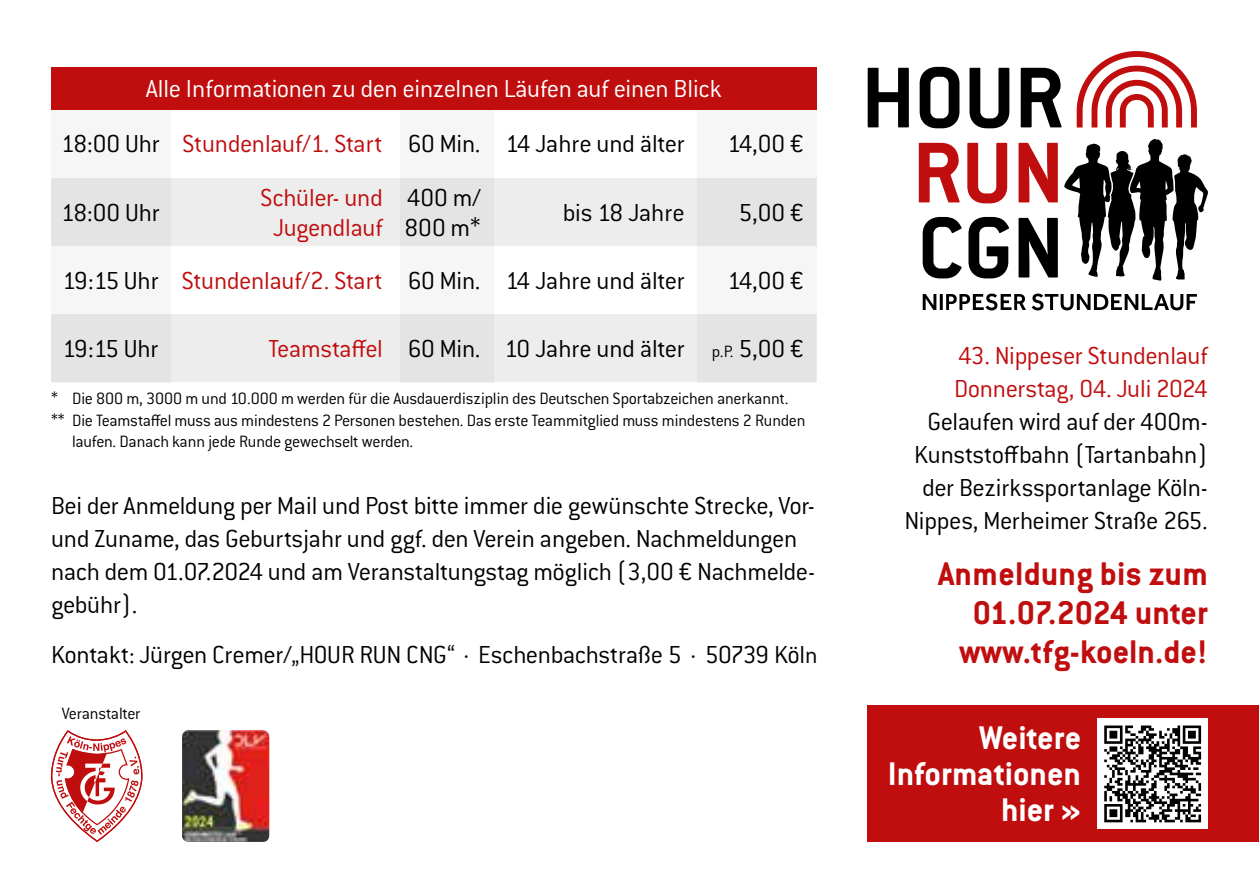
<style>
.page{position:relative;width:1259px;height:893px;background:#fff}
.page>*{position:absolute;margin:0;border:0;box-sizing:border-box;transform-origin:0 0}
.t1{font:700 36px/39px "Conduit ITC Pro";color:#c00d0e;text-align:right}
.t2{font:700 36px/36px "Conduit ITC Pro";color:#fff;text-align:right}
.t3{font:300 27px/33px "Conduit ITC Pro";letter-spacing:-.015em;color:#000}
.t4{font:300 27px/55.2px "Conduit ITC Pro";letter-spacing:-.015em;color:#fff}
.t5{font:300 27px/30px "Conduit ITC Pro";letter-spacing:-.015em;color:#c00d0e;text-align:center}
.t6{font:300 18px "Conduit ITC Pro";letter-spacing:-.015em;color:#000}
.s1{color:#000}
.s2{color:#c00d0e}
.s3{color:#fff}
.s4{font-size:18px}
.s5{font-size:25.5px}
</style>
<div class="page">
<img style="left:182px;top:730px;width:87px;height:112px">
<div style="left:51px;top:67px;width:765px;height:43px;background:#c00d0e"></div>
<svg style="left:170px;top:178px;width:527px;height:204px;fill:#ededed"></svg>
<div style="left:400px;top:110px;width:93px;height:272px;background:linear-gradient(to right,#ededed,#ededed)"></div>
<div style="left:697px;top:110px;width:119px;height:272px;background:linear-gradient(to right,#ededed,#ededed)"></div>
<div style="left:51px;top:110px;width:119px;height:272px;background:linear-gradient(to right,#ededed,#ededed)"></div>
<div style="left:867px;top:706px;width:392px;height:136px;background:#c00d0e"></div>
<div style="left:1097px;top:719px;width:111px;height:110px;background:#fff"></div>
<svg style="left:51px;top:730px;width:92px;height:112px"></svg>
<svg style="left:922px;top:294px;width:275px;height:16px"></svg>
<svg style="left:922px;top:217px;width:136px;height:61px"></svg>
<svg style="left:918px;top:143px;width:140px;height:60px"></svg>
<svg style="left:867px;top:67px;width:194px;height:61px"></svg>
<svg style="left:1076px;top:51px;width:121px;height:77px"></svg>
<svg style="left:1064px;top:139px;width:144px;height:142px"></svg>
<svg style="left:1104px;top:726px;width:98px;height:97px"></svg>
<svg style="left:1104px;top:725px;width:97px;height:97px"></svg>
<p class="t4" style="left:61px;top:61px;width:662px;text-indent:85px">Alle Informationen zu den einzelnen Läufen auf einen Blick<br><span class="s1">18:00 Uhr</span> <span class="s2">Stundenlauf/1. Start</span> <span class="s1">60 Min.</span> 0<span class="s1">14 Jahre und älter</span></p>
<p class="t3" style="left:727px;top:128px;width:78px">14,00 €</p>
<p class="t3" style="left:61px;top:196px;width:100px">18:00 Uhr</p>
<p class="t5" style="left:260px;top:182px;width:124px">Schüler- und<br>Jugendlauf</p>
<p class="t3" style="left:404px;top:182px;width:78px;line-height:30px">400 m/<br>800 m*</p>
<p class="t3" style="left:563px;top:196px;width:123px">bis 18 Jahre</p>
<p class="t3" style="left:738px;top:196px;width:67px">5,00 €</p>
<p class="t3" style="left:62px;top:264px;width:624px">19:15 Uhr <span class="s2">Stundenlauf/2. Start</span> 60 Min. <span class="s3">0</span>14 Jahre und älter</p>
<p class="t3" style="left:727px;top:264px;width:78px">14,00 €</p>
<p class="t3" style="left:62px;top:332px;width:98px">19:15 Uhr</p>
<p class="t3" style="left:268px;top:332px;width:537px"><span class="s2">Teamstaffel</span> 60 Min. 10 Jahre und älter <span class="s4">p.P.</span> 5,00 €</p>
<p class="t6" style="left:51px;top:389px;width:739px">* Die 800 m, 3000 m und 10.000 m werden für die Ausdauerdisziplin des Deutschen Sportabzeichen anerkannt.</p>
<p class="t6" style="left:51px;top:410px;width:756px">** Die Teamstaffel muss aus mindestens 2 Personen bestehen. Das erste Teammitglied muss mindestens 2 Runden</p>
<p class="t6" style="left:72px;top:431px;width:343px">laufen. Danach kann jede Runde gewechselt werden.</p>
<p class="t3" style="left:51px;top:490px;width:765px">Bei der Anmeldung per Mail und Post bitte immer die gewünschte Strecke, Vor&shy;und Zuname, das Geburtsjahr und ggf. den Verein angeben. Nachmeldungen nach dem 01.07.2024 und am Veranstaltungstag möglich (3,00 € Nachmelde&shy;gebühr).</p>
<p class="t3" style="left:51px;top:639px;width:768px">Kontakt: Jürgen Cremer/„HOUR RUN CNG“ · Eschenbachstraße 5 · 50739 Köl<span class="s5">n</span></p>
<p class="t6" style="left:62px;top:703px;width:80px">Veranstalter</p>
<p class="t5" style="left:954px;top:340px;width:255px;line-height:33px;text-align:left">43. Nippeser Stundenlauf<br>Donnerstag, 04. Juli 2024</p>
<p class="t3" style="left:904px;top:406px;width:305px;text-align:right">Gelaufen wird auf der 400m-<br>Kunststoffbahn (Tartanbahn) der Bezirkssportanlage Köln-<br>Nippes, Merheimer Straße 265.</p>
<h1 class="t1" style="left:938px;top:554px;width:271px">Anmeldung bis zum<br>01.07.2024 unter www.tfg-koeln.de!</h1>
<h1 class="t2" style="left:887px;top:720px;width:195px">Weitere<br>Informationen hier »</h1>
</div>
